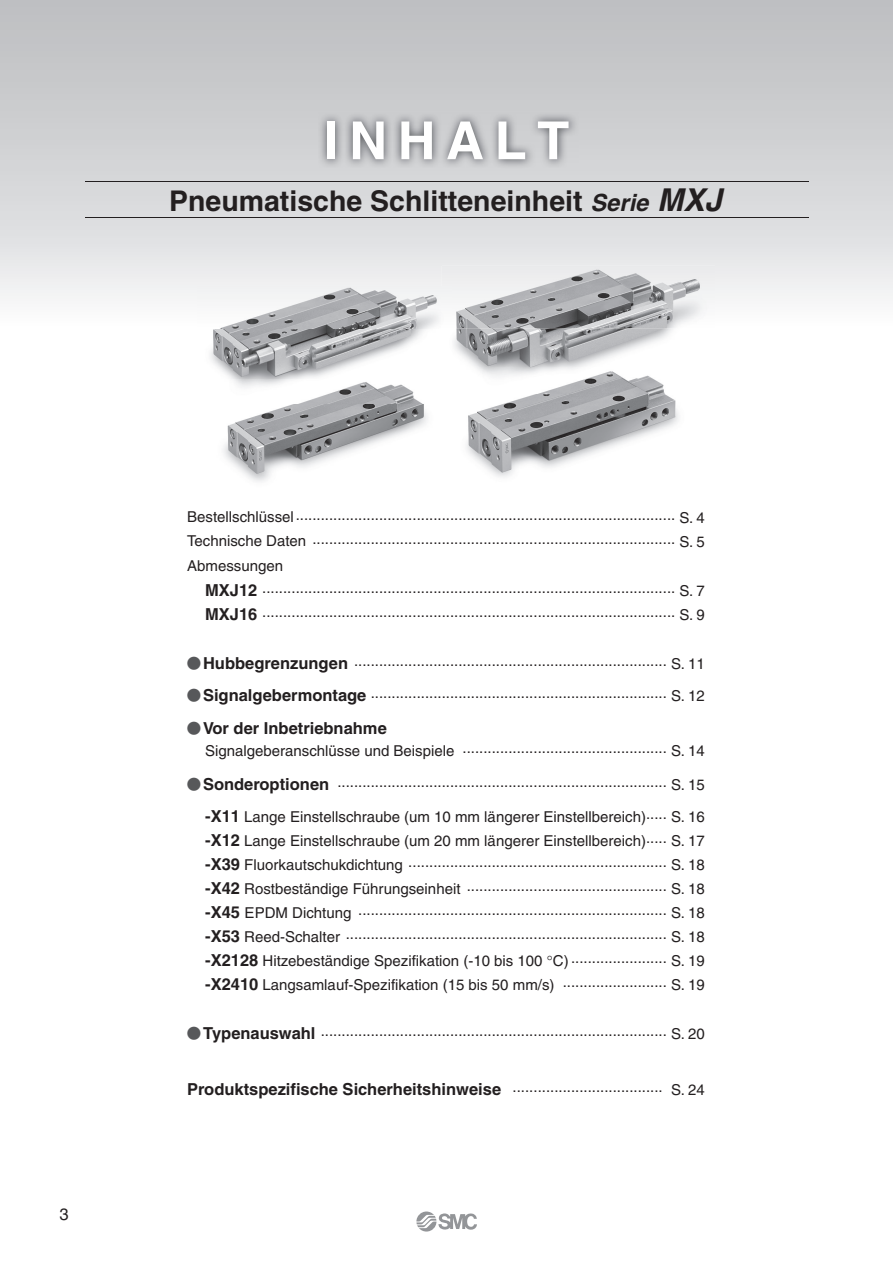
<style>
.page{position:relative;width:893px;height:1263px;background:#fff}
.page>*{position:absolute;margin:0;border:0;box-sizing:border-box;transform-origin:0 0}
.t1{font:700 52.5px "Helvetica";letter-spacing:.2em;color:#fff}
.t2{font:700 28.5px "Helvetica";color:#231f20}
.t3{font:700 16.5px "Helvetica";color:#231f20}
.t4{font:16.5px "Helvetica";color:#231f20}
.t5{font:15px/24px "Helvetica";color:#231f20}
.s1{font-style:italic;font-size:23.7px}
.s2{font-style:italic;font-size:31.5px}
.s3{font-weight:700;font-size:16.5px}
.s4{font-family:"European Pi One";font-size:16.5px;color:#57585a}
.s5{font-family:"European Pi One";font-weight:400;color:#57585a}
</style>
<div class="page">
<svg style="left:0;top:0;width:892px;height:300px;background:#d2d3d5"></svg>
<hr style="left:85px;top:181px;width:723px;height:1px;background:#231f20">
<hr style="left:85px;top:217px;width:723px;height:1px;background:#231f20">
<img style="left:441px;top:266px;width:274px;height:102px">
<img style="left:198px;top:286px;width:254px;height:94px">
<img style="left:466px;top:368px;width:213px;height:109px">
<img style="left:223px;top:380px;width:204px;height:102px">
<img style="left:318px;top:113px;width:260px;height:56px">
<svg style="left:416px;top:1212px;width:61px;height:20px"></svg>
<h1 class="t1" style="left:324px;top:122px;width:246px">INHALT</h1>
<h2 class="t2" style="left:169px;top:191px;width:554px">Pneumatische Schlitteneinheit <span class="s1">Serie</span> <span class="s2">MXJ</span></h2>
<p class="t4" style="left:60px;top:1209px;width:11px">3</p>
<p class="t5" style="left:187px;top:505px;width:519px">Bestellschlüssel ........................................................................................... S. 4<br>Technische Daten ....................................................................................... S. 5</p>
<p class="t5" style="left:205px;top:556px;width:501px;line-height:22.4px;text-indent:-18px">Abmessungen<br><span class="s3">MXJ12</span> ................................................................................................... S. 7</p>
<p class="t5" style="left:205px;top:602px;width:501px"><span class="s3">MXJ16</span> ................................................................................................... S. 9</p>
<p class="t5" style="left:187px;top:646px;width:519px;line-height:32.5px"><span class="s4">-</span><span class="s3">Hubbegrenzungen</span> ........................................................................... S. 11 <span class="s4">-</span><span class="s3">Signalgebermontage</span> ....................................................................... S. 12</p>
<p class="t3" style="left:187px;top:722px;width:201px"><span class="s5">-</span>Vor der Inbetriebnahme</p>
<p class="t5" style="left:205px;top:738px;width:501px">Signalgeberanschlüsse und Beispiele ................................................. S. 14</p>
<p class="t5" style="left:187px;top:772px;width:519px"><span class="s4">-</span><span class="s3">Sonderoptionen</span> ............................................................................... S. 15</p>
<p class="t5" style="left:205px;top:807px;width:501px"><span class="s3">-X11</span> Lange Einstellschraube (um 10 mm längerer Einstellbereich)..... S. 16 <span class="s3">-X12</span> Lange Einstellschraube (um 20 mm längerer Einstellbereich)..... S. 17</p>
<p class="t5" style="left:205px;top:852px;width:501px;text-align:justify"><span class="s3">-X39</span> Fluorkautschukdichtung .............................................................. S. 18 <span class="s3">-X42</span> Rostbeständige Führungseinheit ................................................ S. 18 <span class="s3">-X45</span> EPDM Dichtung .......................................................................... S. 18 <span class="s3">-X53</span> Reed-Schalter ............................................................................. S. 18</p>
<p class="t5" style="left:205px;top:951px;width:501px"><span class="s3">-X2128</span> Hitzebeständige Spezifikation (-10 bis 100 C) ....................... S. 19 <span class="s3">-X2410</span> Langsamlauf-Spezifikation (15 bis 50 mm/s) ......................... S. 19</p>
<p class="t5" style="left:187px;top:1020px;width:519px"><span class="s4">-</span><span class="s3">Typenauswahl</span> ................................................................................... S. 20</p>
<p class="t5" style="left:187px;top:1076px;width:519px"><span class="s3">Produktspezifische Sicherheitshinweise</span> .................................... S. 24</p>
</div>
